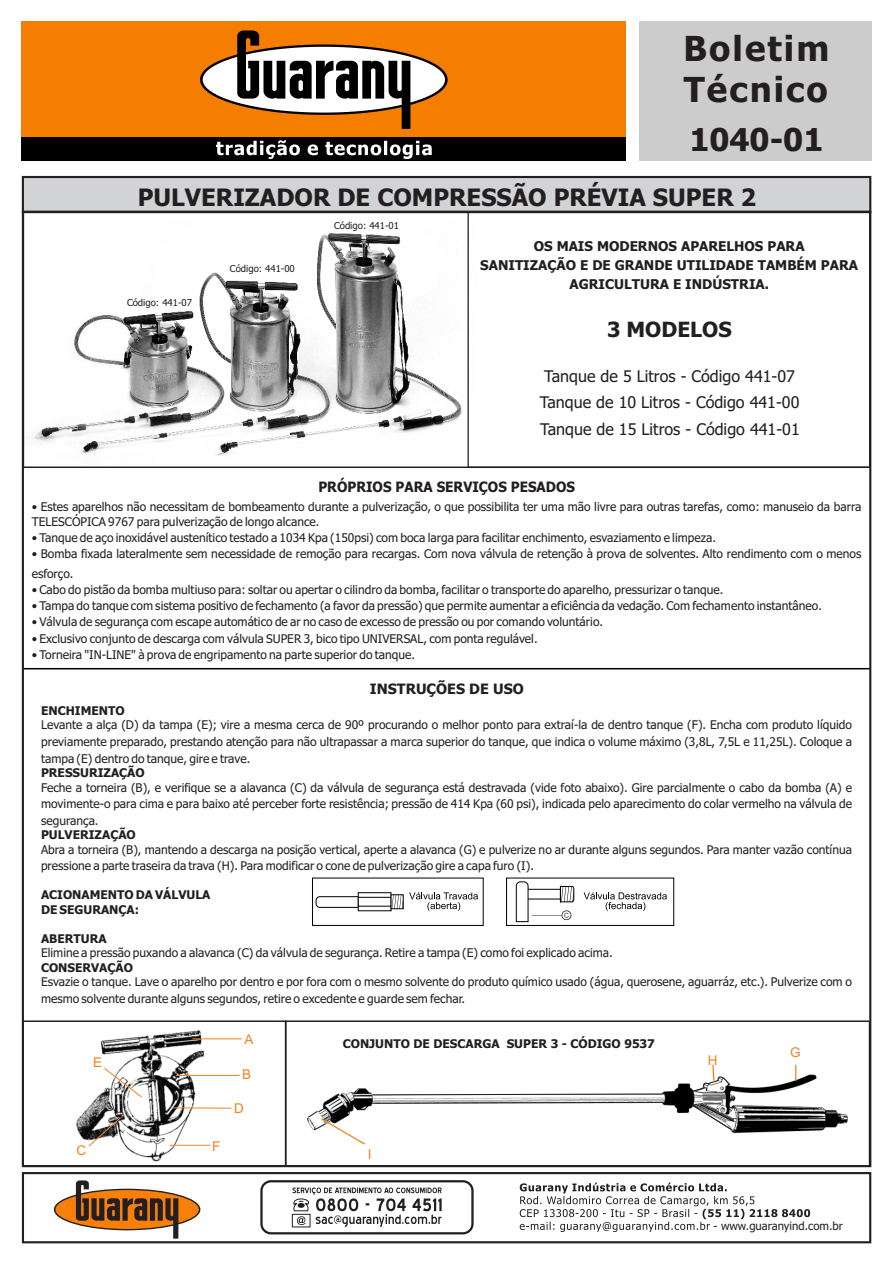
<style>
.page{position:relative;width:893px;height:1263px;background:#fff}
.page>*{position:absolute;margin:0;border:0;box-sizing:border-box;transform-origin:0 0}
.t1{font:700 34.5px "Tahoma";letter-spacing:.06em;color:#231f20}
.t2{font:700 31.5px "Tahoma";color:#231f20}
.t3{font:700 24px "Tahoma";color:#231f20}
.t4{font:700 21px "Tahoma";color:#231f20}
.t5{font:16.05px/26.7px "Tahoma";color:#231f20}
.t6{font:700 14.25px "Tahoma";color:#231f20;scale:.94 1}
.t7{font:700 14.25px "Tahoma";color:#231f20}
.t8{font:700 13.5px/18.9px "Tahoma";color:#231f20;text-align:center}
.t9{font:13.5px "Arial";color:#f5821f}
.t10{font:12px/16.6px "Tahoma";color:#231f20}
.t11{font:700 12px/14.5px "Tahoma";color:#231f20}
.t12{font:11.4px "Tahoma";color:#231f20}
.t13{font:9.6px "Tahoma";color:#231f20}
</style>
<div class="page">
<img style="left:299px;top:1064px;width:558px;height:104px">
<svg style="left:372px;top:1102px;width:292px;height:2px"></svg>
<svg style="left:372px;top:1093px;width:292px;height:2px"></svg>
<svg style="left:691px;top:1104px;width:42px;height:26px"></svg>
<svg style="left:307px;top:1107px;width:59px;height:39px"></svg>
<svg style="left:692px;top:1064px;width:38px;height:27px"></svg>
<svg style="left:795px;top:1065px;width:1px;height:16px"></svg>
<div style="left:285px;top:1020px;width:585px;height:147px;border:2px solid #231f20"></div>
<img style="left:30px;top:233px;width:432px;height:223px">
<svg style="left:21px;top:175px;width:851px;height:39px;background:#bdbebf"></svg>
<div style="left:22px;top:1020px;width:264px;height:147px;border:2px solid #231f20"></div>
<div style="left:21px;top:21px;width:605px;height:140px;background:#f57d00"></div>
<div style="left:639px;top:21px;width:232px;height:140px;background:#ccc"></div>
<div style="left:21px;top:137px;width:605px;height:24px;background:#000"></div>
<div style="left:22px;top:1172px;width:849px;height:71px;border:2px solid #231f20"></div>
<hr style="left:23px;top:668px;width:847px;height:1px;background:#000">
<svg style="left:200px;top:31px;width:248px;height:98px"></svg>
<svg style="left:216px;top:140px;width:216px;height:19px"></svg>
<div style="left:260px;top:1180px;width:214px;height:54px;background:#fff;border:2px solid #231f20;border-radius:9px"></div>
<svg style="left:292px;top:1187px;width:150px;height:40px"></svg>
<svg style="left:54px;top:1188px;width:146px;height:42px"></svg>
<svg style="left:76px;top:1180px;width:102px;height:58px"></svg>
<img style="left:76px;top:1030px;width:138px;height:131px">
<hr style="left:192px;top:1038px;width:50px;height:1px;background:#f5821f">
<hr style="left:176px;top:1075px;width:63px;height:1px;background:#f5821f">
<hr style="left:173px;top:1107px;width:58px;height:1px;background:#f5821f">
<hr style="left:170px;top:1145px;width:40px;height:1px;background:#f5821f">
<svg style="left:88px;top:1116px;width:34px;height:31px"></svg>
<svg style="left:103px;top:1067px;width:40px;height:31px"></svg>
<svg style="left:520px;top:1182px;width:290px;height:50px"></svg>
<div style="left:312px;top:878px;width:172px;height:48px;background:#fff;border:1px solid #000"></div>
<svg style="left:584px;top:892px;width:83px;height:19px"></svg>
<svg style="left:409px;top:892px;width:69px;height:19px"></svg>
<div style="left:506px;top:878px;width:168px;height:48px;border:1px solid #000"></div>
<svg style="left:315px;top:892px;width:88px;height:19px"></svg>
<div style="left:391px;top:894px;width:13px;height:15px;border:1px solid #000"></div>
<svg style="left:516px;top:881px;width:59px;height:41px"></svg>
<h1 class="t1" style="left:684px;top:34px;width:147px">Boletim</h1>
<h1 class="t1" style="left:684px;top:76px;width:145px">Técnico</h1>
<h2 class="t2" style="left:689px;top:127px;width:135px">1040-01</h2>
<h3 class="t3" style="left:138px;top:188px;width:620px">PULVERIZADOR DE COMPRESSÃO PRÉVIA SUPER 2</h3>
<p class="t13" style="left:127px;top:299px;width:66px">Código: 441-07</p>
<p class="t13" style="left:230px;top:265px;width:66px">Código: 441-00</p>
<p class="t13" style="left:334px;top:222px;width:66px">Código: 441-01</p>
<p class="t8" style="left:480px;top:238px;width:379px">OS MAIS MODERNOS APARELHOS PARA<br>SANITIZAÇÃO E DE GRANDE UTILIDADE TAMBÉM PARA<br>AGRICULTURA E INDÚSTRIA.</p>
<h3 class="t4" style="left:607px;top:321px;width:126px">3 MODELOS</h3>
<h3 class="t5" style="left:540px;top:364px;width:261px">Tanque de 5 Litros - Código 441-07<br>Tanque de 10 Litros - Código 441-00<br>Tanque de 15 Litros - Código 441-01</h3>
<p class="t6" style="left:318px;top:481px;width:274px">PRÓPRIOS PARA SERVIÇOS PESADOS</p>
<p class="t10" style="left:32px;top:501px;width:831px;line-height:14.5px">• Estes aparelhos não necessitam de bombeamento durante a pulverização, o que possibilita ter uma mão livre para outras tarefas, como: manuseio da barra<br>TELESCÓPICA 9767 para pulverização de longo alcance.</p>
<p class="t10" style="left:32px;top:530px;width:686px">• Tanque de aço inoxidável austenítico testado a 1034 Kpa (150psi) com boca larga para facilitar enchimento, esvaziamento e limpeza.</p>
<p class="t10" style="left:32px;top:544px;width:831px;line-height:20.2px">• Bomba fixada lateralmente sem necessidade de remoção para recargas. Com nova válvula de retenção à prova de solventes. Alto rendimento com o menos esforço.</p>
<p class="t10" style="left:32px;top:583px;width:693px">• Cabo do pistão da bomba multiuso para: soltar ou apertar o cilindro da bomba, facilitar o transporte do aparelho, pressurizar o tanque.</p>
<p class="t10" style="left:32px;top:599px;width:792px">• Tampa do tanque com sistema positivo de fechamento (a favor da pressão) que permite aumentar a eficiência da vedação. Com fechamento instantâneo.</p>
<p class="t10" style="left:32px;top:615px;width:573px">• Válvula de segurança com escape automático de ar no caso de excesso de pressão ou por comando voluntário.</p>
<p class="t10" style="left:32px;top:631px;width:507px">• Exclusivo conjunto de descarga com válvula SUPER 3, bico tipo UNIVERSAL, com ponta regulável.</p>
<p class="t10" style="left:32px;top:647px;width:385px">• Torneira "IN-LINE" à prova de engripamento na parte superior do tanque.</p>
<p class="t7" style="left:370px;top:683px;width:155px">INSTRUÇÕES DE USO</p>
<p class="t11" style="left:41px;top:704px;width:85px">ENCHIMENTO</p>
<p class="t10" style="left:41px;top:717px;width:812px;text-align:justify">Levante a alça (D) da tampa (E); vire a mesma cerca de 90º procurando o melhor ponto para extraí-la de dentro tanque (F). Encha com produto líquido previamente preparado, prestando atenção para não ultrapassar a marca superior do tanque, que indica o volume máximo (3,8L, 7,5L e 11,25L). Coloque a tampa (E) dentro do tanque, gire e trave.</p>
<p class="t11" style="left:41px;top:766px;width:105px">PRESSURIZAÇÃO</p>
<p class="t10" style="left:41px;top:780px;width:812px;text-align:justify">Feche a torneira (B), e verifique se a alavanca (C) da válvula de segurança está destravada (vide foto abaixo). Gire parcialmente o cabo da bomba (A) e movimente-o para cima e para baixo até perceber forte resistência; pressão de 414 Kpa (60 psi), indicada pelo aparecimento do colar vermelho na válvula de segurança.</p>
<p class="t11" style="left:41px;top:829px;width:96px">PULVERIZAÇÃO</p>
<p class="t10" style="left:41px;top:842px;width:812px">Abra a torneira (B), mantendo a descarga na posição vertical, aperte a alavanca (G) e pulverize no ar durante alguns segundos. Para manter vazão contínua pressione a parte traseira da trava (H). Para modificar o cone de pulverização gire a capa furo (I).</p>
<p class="t11" style="left:41px;top:889px;width:171px">ACIONAMENTO DA VÁLVULA<br>DE SEGURANÇA:</p>
<p class="t11" style="left:41px;top:932px;width:67px">ABERTURA</p>
<p class="t10" style="left:41px;top:946px;width:573px">Elimine a pressão puxando a alavanca (C) da válvula de segurança. Retire a tampa (E) como foi explicado acima.</p>
<p class="t11" style="left:41px;top:961px;width:93px">CONSERVAÇÃO</p>
<p class="t10" style="left:41px;top:975px;width:812px">Esvazie o tanque. Lave o aparelho por dentro e por fora com o mesmo solvente do produto químico usado (água, querosene, aguarráz, etc.). Pulverize com o mesmo solvente durante alguns segundos, retire o excedente e guarde sem fechar.</p>
<p class="t9" style="left:93px;top:1057px;width:11px">E</p>
<p class="t9" style="left:76px;top:1145px;width:11px">C</p>
<p class="t9" style="left:212px;top:1141px;width:10px">F</p>
<p class="t9" style="left:244px;top:1034px;width:11px">A</p>
<p class="t9" style="left:242px;top:1069px;width:11px">B</p>
<p class="t9" style="left:234px;top:1103px;width:11px">D</p>
<p class="t11" style="left:343px;top:1038px;width:314px">CONJUNTO DE DESCARGA SUPER 3 - CÓDIGO 9537</p>
<p class="t9" style="left:368px;top:1149px;width:5px">I</p>
<p class="t9" style="left:708px;top:1055px;width:11px">H</p>
<p class="t9" style="left:790px;top:1047px;width:12px">G</p>
<p class="t12" style="left:713px;top:1221px;width:131px">- www.guaranyind.com.br</p>
</div>
